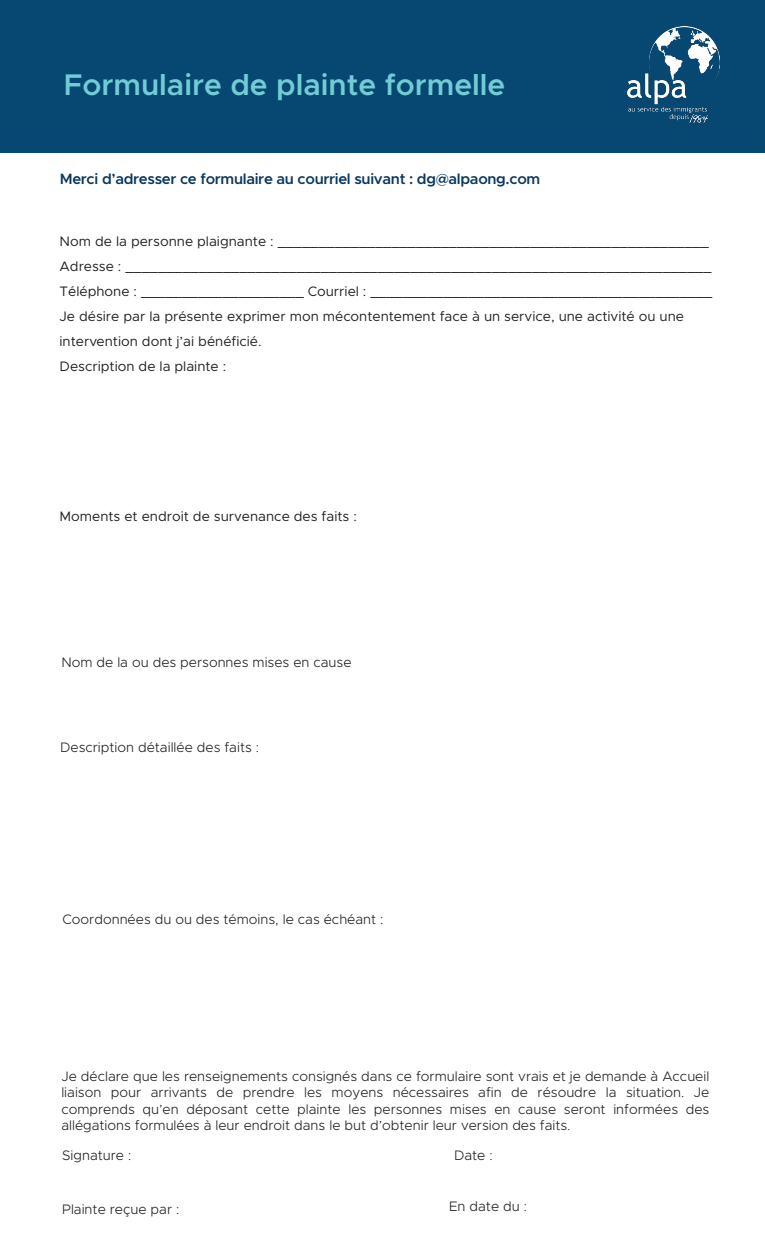
<style>
.page{position:relative;width:765px;height:1260px;background:#fff}
.page>*{position:absolute;margin:0;border:0;box-sizing:border-box;transform-origin:0 0}
.t1{font:600 30px "Metropolis";color:#72ccd5}
.t2{font:600 15px "Metropolis";letter-spacing:-.02em;color:#0a3860}
.t3{font:300 13.75px/16.5px "Metropolis";color:#231f20;text-align:justify}
.t4{font:13.75px/25px "Metropolis";color:#231f20}
</style>
<div class="page">
<div style="left:0;top:0;width:765px;height:153px;background:#074873"></div>
<img style="left:628px;top:26px;width:92px;height:96px">
<p class="t1" style="left:64px;top:66px;width:443px">Formulaire de plainte formelle</p>
<p class="t2" style="left:60px;top:170px;width:482px">Merci d’adresser ce formulaire au courriel suivant : dg@alpaong.com</p>
<p class="t4" style="left:60px;top:229px;width:654px">Nom de la personne plaignante : _____________________________________________________ Adresse : ________________________________________________________________________ Téléphone : ____________________ Courriel : __________________________________________ Je désire par la présente exprimer mon mécontentement face à un service, une activité ou une intervention dont j’ai bénéficié.<br>Description de la plainte :</p>
<p class="t4" style="left:60px;top:504px;width:299px">Moments et endroit de survenance des faits :</p>
<p class="t3" style="left:61px;top:654px;width:292px">Nom de la ou des personnes mises en cause</p>
<p class="t3" style="left:60px;top:739px;width:200px">Description détaillée des faits :</p>
<p class="t3" style="left:63px;top:911px;width:322px">Coordonnées du ou des témoins, le cas échéant :</p>
<p class="t3" style="left:61px;top:1068px;width:650px">Je déclare que les renseignements consignés dans ce formulaire sont vrais et je demande à Accueil liaison pour arrivants de prendre les moyens nécessaires afin de résoudre la situation. Je comprends qu’en déposant cette plainte les personnes mises en cause seront informées des allégations formulées à leur endroit dans le but d’obtenir leur version des faits.</p>
<p class="t3" style="left:62px;top:1147px;width:71px">Signature :</p>
<p class="t3" style="left:454px;top:1147px;width:40px">Date :</p>
<p class="t3" style="left:62px;top:1201px;width:119px">Plainte reçue par :</p>
<p class="t3" style="left:449px;top:1198px;width:79px">En date du :</p>
</div>
